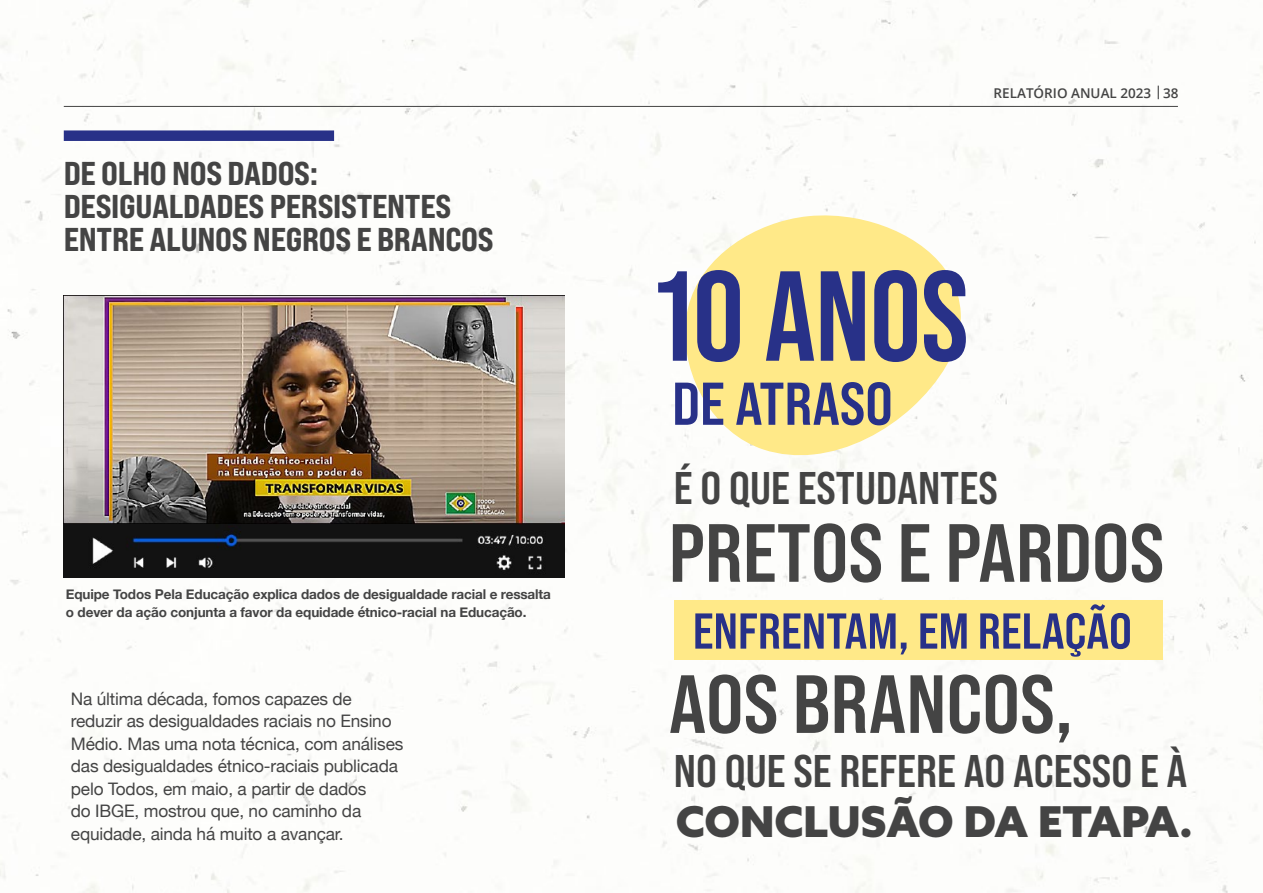
<style>
.page{position:relative;width:1263px;height:893px;background:#fff}
.page>*{position:absolute;margin:0;border:0;box-sizing:border-box;transform-origin:0 0}
.t1{font:700 127.8px "Bebas Neue Pro";color:#283188}
.t2{font:82.35px/151.1px "Bebas Neue Pro Sm E Bd";color:#444}
.t3{font:60.3px "Bebas Neue Pro Sm E Bd";color:#283188}
.t4{font:50.25px "Bebas Neue Pro Sm E Bd";color:#283188}
.t5{font:45.75px "Bebas Neue Pro Sm E Bd";color:#444}
.t6{font:900 42.6px "Azo Sans";color:#444}
.t7{font:33px/33px "Bebas Neue Pro Exp Eb";letter-spacing:-.01em;color:#444}
.t8{font:17.25px/22.5px "Helvetica Neue";letter-spacing:-.01em;color:#444}
.t9{font:700 13.5px/18px "Helvetica Neue";letter-spacing:-.01em;color:#444}
.t10{font:600 13.5px "Open Sans";color:#444}
</style>
<div class="page">
<img style="left:0;top:0;width:1263px;height:893px">
<hr style="left:64px;top:106px;width:1114px;height:1px;background:#444">
<div style="left:64px;top:130px;width:270px;height:11px;background:#283188"></div>
<div style="left:674px;top:600px;width:488px;height:59px;background:#ffe988"></div>
<svg style="left:682px;top:215px;width:280px;height:241px;fill:#ffe988"></svg>
<img style="left:64px;top:296px;width:500px;height:281px">
<h3 class="t7" style="left:64px;top:156px;width:431px">DE OLHO NOS DADOS:<br>DESIGUALDADES PERSISTENTES<br>ENTRE ALUNOS NEGROS E BRANCOS</h3>
<p class="t9" style="left:66px;top:586px;width:487px">Equipe Todos Pela Educação explica dados de desigualdade racial e ressalta o dever da ação conjunta a favor da equidade étnico-racial na Educação.</p>
<p class="t8" style="left:71px;top:688px;width:334px">Na última década, fomos capazes de reduzir as desigualdades raciais no Ensino Médio. Mas uma nota técnica, com análises das desigualdades étnico-raciais publicada pelo Todos, em maio, a partir de dados<br>do IBGE, mostrou que, no caminho da equidade, ainda há muito a avançar.</p>
<p class="t10" style="left:993px;top:84px;width:186px">RELATÓRIO ANUAL 2023 |38</p>
<h1 class="t1" style="left:656px;top:243px;width:314px">10 ANOS</h1>
<h3 class="t3" style="left:672px;top:368px;width:222px">DE ATRASO</h3>
<h3 class="t5" style="left:674px;top:461px;width:325px">É O QUE ESTUDANTES</h3>
<h2 class="t2" style="left:669px;top:476px;width:497px">PRETOS E PARDOS<br>AOS BRANCOS,</h2>
<h3 class="t4" style="left:693px;top:601px;width:441px">ENFRENTAM, EM RELAÇÃO</h3>
<h3 class="t5" style="left:674px;top:744px;width:515px">NO QUE SE REFERE AO ACESSO E À</h3>
<h3 class="t6" style="left:676px;top:793px;width:519px">CONCLUSÃO DA ETAPA.</h3>
</div>
